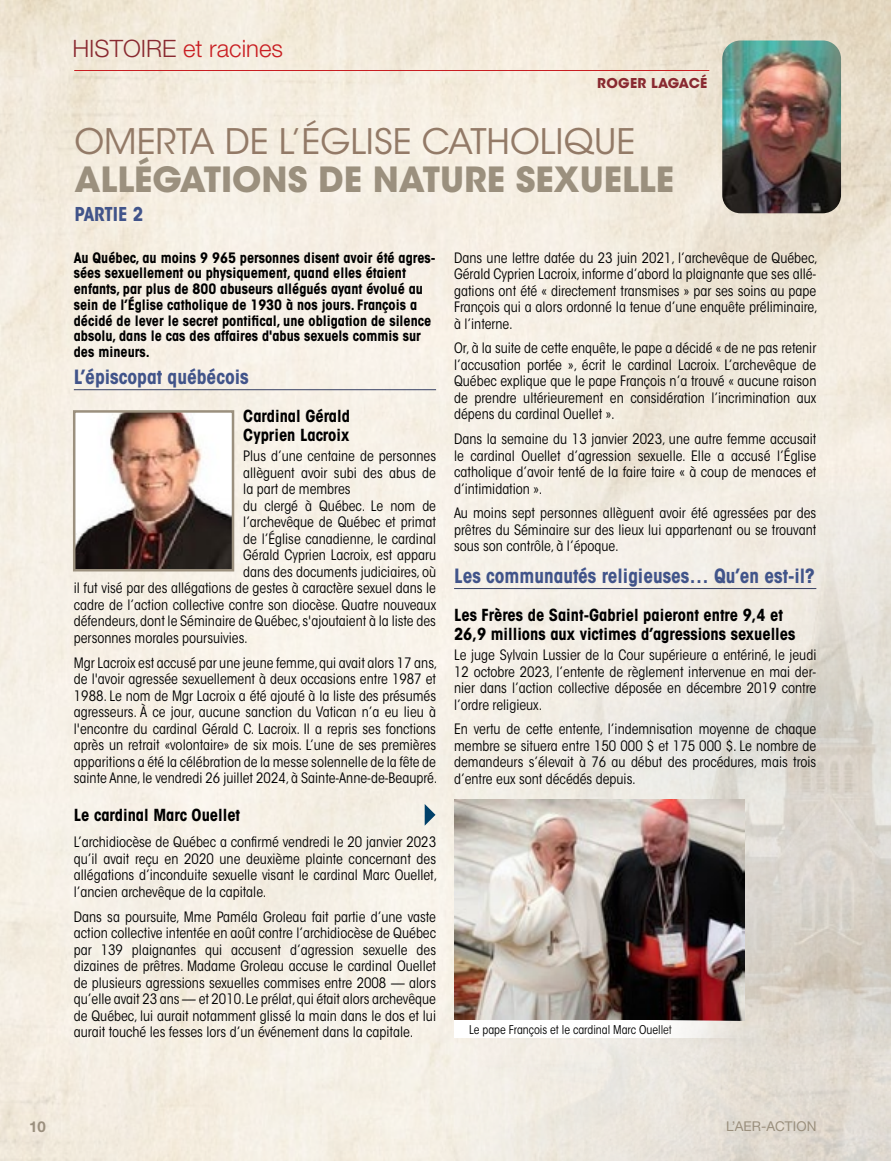
<style>
.page{position:relative;width:891px;height:1161px;background:#fff}
.page>*{position:absolute;margin:0;border:0;box-sizing:border-box;transform-origin:0 0}
.t1{font:34.95px "ITC Avant Garde Std";color:#937a67}
.t2{font:700 34.5px "ITC Avant Garde Std";color:#9b907e}
.t3{font:300 24px "Helvetica Neue LT Std";color:#c91e22}
.t4{font:700 condensed 19.5px "ITC Avant Garde Std";color:#41548a}
.t5{font:700 condensed 18.9px "ITC Avant Garde Std";color:#41548a}
.t6{font:700 condensed 16.5px/19.5px "ITC Avant Garde Std";color:#000}
.t7{font:700 15px "Helvetica Neue LT Std";color:#9b907e}
.t8{font:condensed 14.25px/16.5px "ITC Avant Garde Std";color:#000;text-align:justify}
.t9{font:700 condensed 14.25px/15.8px "ITC Avant Garde Std";color:#000}
.t10{font:13.5px "Helvetica Neue LT Std";letter-spacing:.01em;color:#9b907e}
.t11{font:700 13.5px "ITC Avant Garde Std";letter-spacing:.025em;color:#892930}
.t12{font:condensed 12px "ITC Avant Garde Std";color:#000}
.s1{color:#892930}
</style>
<div class="page">
<img style="left:0;top:0;width:891px;height:1161px">
<img style="left:456px;top:463px;width:435px;height:698px">
<hr style="left:74px;top:70px;width:635px;height:1px;background:#c91e22">
<img style="left:722px;top:40px;width:119px;height:173px">
<hr style="left:74px;top:389px;width:362px;height:1px;background:#364064">
<hr style="left:454px;top:588px;width:362px;height:1px;background:#364064">
<img style="left:77px;top:414px;width:153px;height:153px">
<div style="left:73px;top:410px;width:161px;height:161px;border:3px solid #9b907e"></div>
<img style="left:455px;top:800px;width:289px;height:221px">
<svg style="left:454px;top:1021px;width:291px;height:17px"></svg>
<svg style="left:425px;top:804px;width:11px;height:22px"></svg>
<h3 class="t3" style="left:72px;top:34px;width:212px"><span class="s1">HISTOIRE</span> et racines</h3>
<p class="t11" style="left:597px;top:74px;width:112px">ROGER LAGACÉ</p>
<h1 class="t1" style="left:74px;top:121px;width:562px">OMERTA DE L’ÉGLISE CATHOLIQUE</h1>
<h2 class="t2" style="left:74px;top:157px;width:601px">ALLÉGATIONS DE NATURE SEXUELLE</h2>
<h3 class="t5" style="left:74px;top:203px;width:70px">PARTIE 2</h3>
<p class="t9" style="left:74px;top:249px;width:363px">Au Québec, au moins 9 965 personnes disent avoir été agres&shy;sées sexuellement ou physiquement, quand elles étaient enfants, par plus de 800 abuseurs allégués ayant évolué au sein de l’Église catholique de 1930 à nos jours. François a décidé de lever le secret pontifical, une obligation de silence absolu, dans le cas des affaires d'abus sexuels commis sur des mineurs.</p>
<h3 class="t4" style="left:74px;top:364px;width:176px">L’épiscopat québécois</h3>
<p class="t6" style="left:243px;top:406px;width:108px">Cardinal Gérald<br>Cyprien Lacroix</p>
<p class="t8" style="left:243px;top:448px;width:194px">Plus d’une centaine de personnes</p>
<p class="t8" style="left:243px;top:464px;width:194px">allèguent avoir subi des abus de</p>
<p class="t8" style="left:243px;top:481px;width:109px">la part de membres</p>
<p class="t8" style="left:243px;top:497px;width:194px">du clergé à Québec. Le nom de</p>
<p class="t8" style="left:243px;top:514px;width:194px">l’archevêque de Québec et primat</p>
<p class="t8" style="left:243px;top:530px;width:194px">de l’Église canadienne, le cardinal</p>
<p class="t8" style="left:243px;top:547px;width:194px">Gérald Cyprien Lacroix, est apparu</p>
<p class="t8" style="left:243px;top:563px;width:194px">dans des documents judiciaires, où</p>
<p class="t8" style="left:74px;top:580px;width:364px">il fut visé par des allégations de gestes à caractère sexuel dans le</p>
<p class="t8" style="left:74px;top:597px;width:364px">cadre de l’action collective contre son diocèse. Quatre nouveaux</p>
<p class="t8" style="left:74px;top:613px;width:364px">défendeurs, dont le Séminaire de Québec, s'ajoutaient à la liste des</p>
<p class="t8" style="left:74px;top:630px;width:176px">personnes morales poursuivies.</p>
<p class="t8" style="left:74px;top:654px;width:365px">Mgr Lacroix est accusé par une jeune femme, qui avait alors 17 ans, de l'avoir agressée sexuellement à deux occasions entre 1987 et 1988. Le nom de Mgr Lacroix a été ajouté à la liste des présumés agresseurs. À ce jour, aucune sanction du Vatican n’a eu lieu à l'encontre du cardinal Gérald C. Lacroix. Il a repris ses fonctions après un retrait «volontaire» de six mois. L’une de ses premières apparitions a été la célébration de la messe solennelle de la fête de sainte Anne, le vendredi 26 juillet 2024, à Sainte-Anne-de-Beaupré.</p>
<p class="t6" style="left:74px;top:805px;width:168px">Le cardinal Marc Ouellet</p>
<p class="t8" style="left:74px;top:834px;width:365px">L’archidiocèse de Québec a confirmé vendredi le 20 janvier 2023 qu’il avait reçu en 2020 une deuxième plainte concernant des allégations d’inconduite sexuelle visant le cardinal Marc Ouellet, l’ancien archevêque de la capitale.</p>
<p class="t8" style="left:74px;top:908px;width:364px">Dans sa poursuite, Mme Paméla Groleau fait partie d’une vaste action collective intentée en août contre l’archidiocèse de Québec par 139 plaignantes qui accusent d’agression sexuelle des dizaines de prêtres. Madame Groleau accuse le cardinal Ouellet de plusieurs agressions sexuelles commises entre 2008 — alors qu’elle avait 23 ans — et 2010. Le prélat, qui était alors archevêque de Québec, lui aurait notamment glissé la main dans le dos et lui aurait touché les fesses lors d’un événement dans la capitale.</p>
<p class="t8" style="left:454px;top:249px;width:365px">Dans une lettre datée du 23 juin 2021, l’archevêque de Québec, Gérald Cyprien Lacroix, informe d’abord la plaignante que ses allé&shy;gations ont été « directement transmises » par ses soins au pape François qui a alors ordonné la tenue d’une enquête préliminaire, à l’interne.</p>
<p class="t8" style="left:454px;top:340px;width:364px">Or, à la suite de cette enquête, le pape a décidé « de ne pas retenir l’accusation portée », écrit le cardinal Lacroix. L’archevêque de Québec explique que le pape François n’a trouvé « aucune raison de prendre ultérieurement en considération l’incrimination aux dépens du cardinal Ouellet ».</p>
<p class="t8" style="left:454px;top:431px;width:364px">Dans la semaine du 13 janvier 2023, une autre femme accusait le cardinal Ouellet d’agression sexuelle. Elle a accusé l’Église catholique d’avoir tenté de la faire taire « à coup de menaces et d’intimidation ».</p>
<p class="t8" style="left:454px;top:505px;width:364px">Au moins sept personnes allèguent avoir été agressées par des prêtres du Séminaire sur des lieux lui appartenant ou se trouvant sous son contrôle, à l’époque.</p>
<h3 class="t4" style="left:454px;top:563px;width:362px">Les communautés religieuses… Qu’en est-il?</h3>
<p class="t6" style="left:454px;top:605px;width:343px">Les Frères de Saint-Gabriel paieront entre 9,4 et<br>26,9 millions aux victimes d’agressions sexuelles</p>
<p class="t8" style="left:454px;top:647px;width:364px">Le juge Sylvain Lussier de la Cour supérieure a entériné, le jeudi 12 octobre 2023, l’entente de règlement intervenue en mai der&shy;nier dans l’action collective déposée en décembre 2019 contre l’ordre religieux.</p>
<p class="t8" style="left:454px;top:721px;width:364px">En vertu de cette entente, l’indemnisation moyenne de chaque membre se situera entre 150 000 $ et 175 000 $. Le nombre de demandeurs s’élevait à 76 au début des procédures, mais trois d’entre eux sont décédés depuis.</p>
<p class="t12" style="left:469px;top:1022px;width:204px">Le pape François et le cardinal Marc Ouellet</p>
<p class="t7" style="left:29px;top:1117px;width:18px">10</p>
<p class="t10" style="left:726px;top:1118px;width:92px">L’AER-ACTION</p>
</div>
